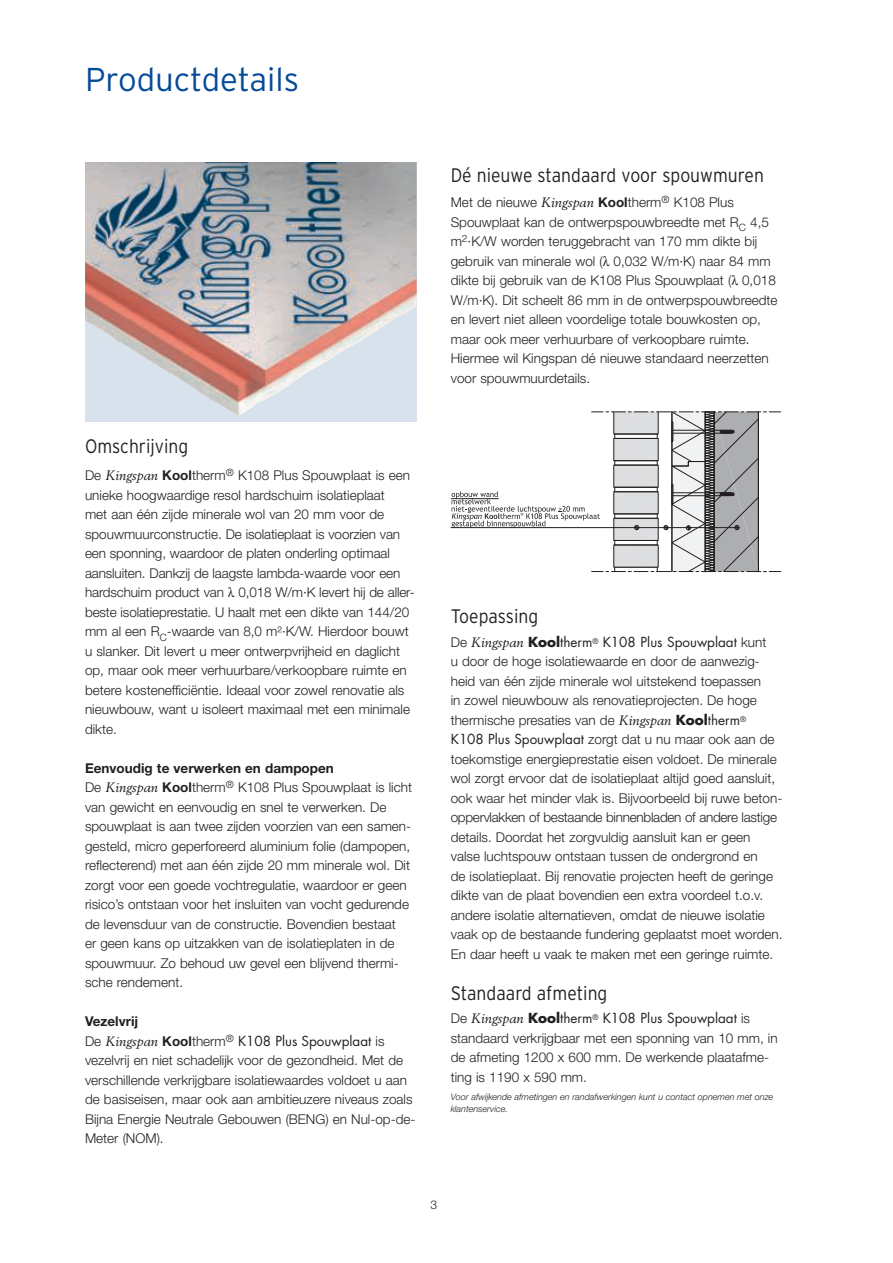
<style>
.page{position:relative;width:893px;height:1263px;background:#fff}
.page>*{position:absolute;margin:0;border:0;box-sizing:border-box;transform-origin:0 0}
.t1{font:300 33px "Interstate";color:#054a99}
.t2{font:300 19.5px "Interstate";color:#231f20;scale:.9 1}
.t3{font:300 13.5px/19.5px "Helvetica Neue LT Std";color:#231f20}
.t4{font:13.5px "Futura Std";color:#231f20}
.t5{font:700 13.5px "Helvetica Neue LT Std";color:#231f20}
.t6{font:300 12px "Helvetica Neue LT Std";color:#231f20}
.t7{font:italic 300 9px/12px "Helvetica Neue LT Std";color:#231f20}
.s1{font-family:"Berling LT Std";font-weight:400;font-style:italic}
.s2{font-weight:700}
.s3{font-family:"Helvetica Neue LT Std";font-weight:300}
.s4{font-family:"Berling LT Std";font-style:italic}
.s5{font-family:"Helvetica Neue LT Std";font-weight:700}
.s6{font-family:"Futura Std";font-weight:700}
.s7{font-family:"Futura Std";font-weight:400}
</style>
<div class="page">
<img style="left:85px;top:162px;width:332px;height:259px">
<img style="left:85px;top:162px;width:47px;height:187px">
<hr style="left:451px;top:498px;width:47px;height:1px;background:#231f20">
<hr style="left:451px;top:527px;width:286px;height:1px;background:#231f20">
<svg style="left:452px;top:411px;width:329px;height:161px"></svg>
<h1 class="t1" style="left:85px;top:61px;width:216px">Productdetails</h1>
<h2 class="t2" style="left:85px;top:436px;width:116px">Omschrijving</h2>
<p class="t3" style="left:85px;top:465px;width:331px">De <span class="s1">Kingspan</span> <span class="s2">Kool</span>therm<sup>®</sup> K108 Plus Spouwplaat is een unieke hoogwaardige resol hardschuim isolatieplaat<br>met aan één zijde minerale wol van 20 mm voor de spouwmuurconstructie. De isolatieplaat is voorzien van een sponning, waardoor de platen onderling optimaal aansluiten. Dankzij de laagste lambda-waarde voor een hardschuim product van 0,018 W/m·K levert hij de aller&shy;beste isolatieprestatie. U haalt met een dikte van 144/20 mm al een R<sub>C</sub>-waarde van 8,0 m²·K/W. Hierdoor bouwt u slanker. Dit levert u meer ontwerpvrijheid en daglicht op, maar ook meer verhuurbare/verkoopbare ruimte en betere kostenefficiëntie. Ideaal voor zowel renovatie als nieuwbouw, want u isoleert maximaal met een minimale dikte.</p>
<p class="t3" style="left:85px;top:758px;width:328px"><span class="s2">Eenvoudig te verwerken en dampopen<br></span>De <span class="s1">Kingspan</span> <span class="s2">Kool</span>therm<sup>®</sup> K108 Plus Spouwplaat is licht van gewicht en eenvoudig en snel te verwerken. De spouwplaat is aan twee zijden voorzien van een samen&shy;gesteld, micro geperforeerd aluminium folie (dampopen, reflecterend) met aan één zijde 20 mm minerale wol. Dit zorgt voor een goede vochtregulatie, waardoor er geen risico’s ontstaan voor het insluiten van vocht gedurende de levensduur van de constructie. Bovendien bestaat<br>er geen kans op uitzakken van de isolatieplaten in de spouwmuur. Zo behoud uw gevel een blijvend thermi&shy;sche rendement.</p>
<p class="t5" style="left:85px;top:1013px;width:55px">Vezelvrij</p>
<p class="t4" style="left:85px;top:1032px;width:301px"><span class="s3">De</span> <span class="s4">Kingspan</span> <span class="s5">Kool</span><span class="s3">therm</span><sup>®</sup> K108 Plus Spouwplaat <span class="s3">is</span></p>
<p class="t3" style="left:85px;top:1050px;width:332px">vezelvrij en niet schadelijk voor de gezondheid. Met de verschillende verkrijgbare isolatiewaardes voldoet u aan de basiseisen, maar ook aan ambitieuzere niveaus zoals Bijna Energie Neutrale Gebouwen (BENG) en Nul-op-de-Meter (NOM).</p>
<h2 class="t2" style="left:451px;top:164px;width:350px">Dé nieuwe standaard voor spouwmuren</h2>
<p class="t3" style="left:451px;top:192px;width:328px">Met de nieuwe <span class="s1">Kingspan</span> <span class="s2">Kool</span>therm<sup>®</sup> K108 Plus Spouwplaat kan de ontwerpspouwbreedte met R<sub>C</sub> 4,5 m<sup>2</sup>·K/W worden teruggebracht van 170 mm dikte bij gebruik van minerale wol ( 0,032 W/m·K) naar 84 mm dikte bij gebruik van de K108 Plus Spouwplaat ( 0,018<br>W/m·K). Dit scheelt 86 mm in de ontwerpspouwbreedte en levert niet alleen voordelige totale bouwkosten op, maar ook meer verhuurbare of verkoopbare ruimte.<br>Hiermee wil Kingspan dé nieuwe standaard neerzetten voor spouwmuurdetails.</p>
<h2 class="t2" style="left:451px;top:605px;width:99px">Toepassing</h2>
<p class="t4" style="left:451px;top:633px;width:317px"><span class="s3">De</span> <span class="s4">Kingspan</span> <span class="s2">Kool</span>therm<sup>®</sup> K108 Plus Spouwplaat <span class="s3">kunt</span></p>
<p class="t3" style="left:451px;top:651px;width:333px">u door de hoge isolatiewaarde en door de aanwezig&shy;heid van één zijde minerale wol uitstekend toepassen<br>in zowel nieuwbouw als renovatieprojecten. De hoge thermische presaties van de <span class="s1">Kingspan</span> <span class="s6">Kool</span><span class="s7">therm</span><sup>® </sup><span class="s7">K108 Plus Spouwplaat</span> zorgt dat u nu maar ook aan de toekomstige energieprestatie eisen voldoet. De minerale wol zorgt ervoor dat de isolatieplaat altijd goed aansluit, ook waar het minder vlak is. Bijvoorbeeld bij ruwe beton&shy;oppervlakken of bestaande binnenbladen of andere lastige details. Doordat het zorgvuldig aansluit kan er geen valse luchtspouw ontstaan tussen de ondergrond en<br>de isolatieplaat. Bij renovatie projecten heeft de geringe dikte van de plaat bovendien een extra voordeel t.o.v. andere isolatie alternatieven, omdat de nieuwe isolatie vaak op de bestaande fundering geplaatst moet worden.<br>En daar heeft u vaak te maken met een geringe ruimte.</p>
<h2 class="t2" style="left:451px;top:982px;width:176px">Standaard afmeting</h2>
<p class="t4" style="left:451px;top:1010px;width:301px"><span class="s3">De</span> <span class="s4">Kingspan</span> <span class="s2">Kool</span>therm<sup>®</sup> K108 Plus Spouwplaat <span class="s3">is</span></p>
<p class="t3" style="left:451px;top:1028px;width:328px">standaard verkrijgbaar met een sponning van 10 mm, in de afmeting 1200 x 600 mm. De werkende plaatafme&shy;ting is 1190 x 590 mm.</p>
<p class="t7" style="left:451px;top:1091px;width:324px">Voor afwijkende afmetingen en randafwerkingen kunt u contact opnemen met onze klantenservice.</p>
<p class="t6" style="left:430px;top:1198px;width:8px">3</p>
</div>
